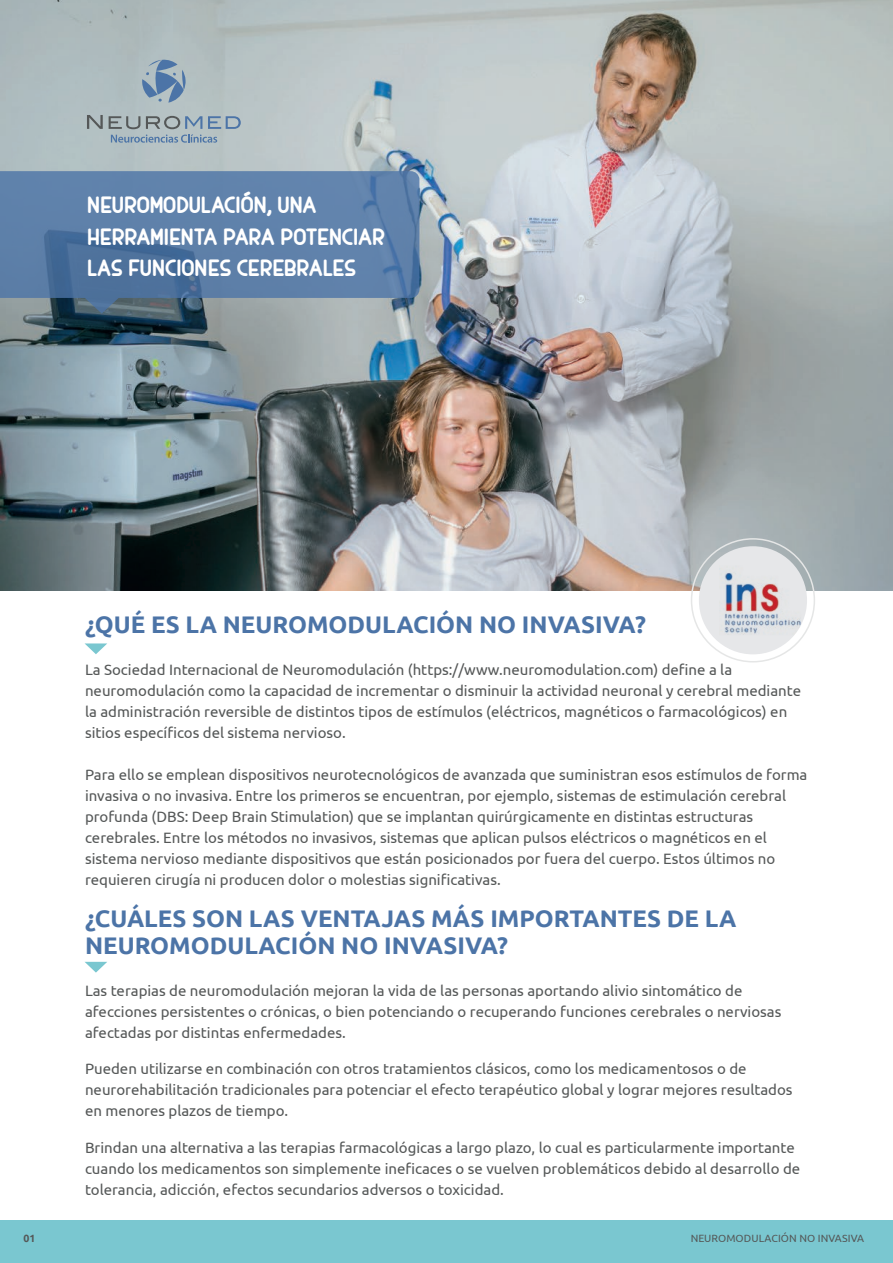
<style>
.page{position:relative;width:893px;height:1263px;background:#fff}
.page>*{position:absolute;margin:0;border:0;box-sizing:border-box;transform-origin:0 0}
.t1{font:25.5px/31.5px "MAXWELLBOLD";letter-spacing:-.015em;color:#fff}
.t2{font:700 24px/26.2px "Ubuntu";color:#4c74a7}
.t3{font:15px/21px "Ubuntu";color:#555858}
.t4{font:10.5px "Ubuntu";letter-spacing:.01em;color:#555858}
.t5{font:700 10.5px "Ubuntu";color:#555858}
</style>
<div class="page">
<img style="left:0;top:0;width:893px;height:591px">
<div style="left:0;top:1221px;width:893px;height:42px;background:#7ac7d0"></div>
<svg style="left:142px;top:59px;width:44px;height:44px;background:#879fb6"></svg>
<svg style="left:87px;top:115px;width:16px;height:14px"></svg>
<svg style="left:109px;top:116px;width:132px;height:27px;background:#9babb5"></svg>
<svg style="left:0;top:171px;width:419px;height:143px;background:#5f7fa5"></svg>
<svg style="left:85px;top:643px;width:22px;height:11px"></svg>
<svg style="left:85px;top:962px;width:22px;height:10px"></svg>
<div style="left:699px;top:546px;width:108px;height:108px;background:#e6e7e9;border-radius:50%"></div>
<img style="left:724px;top:565px;width:77px;height:69px">
<div style="left:691px;top:538px;width:124px;height:124px;border:2px solid #e5e6e6;border-radius:50%"></div>
<h1 class="t1" style="left:87px;top:189px;width:300px">NEUROMODULACIÓN, UNA<br>HERRAMIENTA PARA POTENCIAR<br>LAS FUNCIONES CEREBRALES</h1>
<h2 class="t2" style="left:85px;top:611px;width:562px">¿QUÉ ES LA NEUROMODULACIÓN NO INVASIVA?</h2>
<p class="t3" style="left:85px;top:659px;width:718px">La Sociedad Internacional de Neuromodulación (https://www.neuromodulation.com) define a la neuromodulación como la capacidad de incrementar o disminuir la actividad neuronal y cerebral mediante la administración reversible de distintos tipos de estímulos (eléctricos, magnéticos o farmacológicos) en sitios específicos del sistema nervioso.</p>
<p class="t3" style="left:85px;top:764px;width:724px">Para ello se emplean dispositivos neurotecnológicos de avanzada que suministran esos estímulos de forma invasiva o no invasiva. Entre los primeros se encuentran, por ejemplo, sistemas de estimulación cerebral profunda (DBS: Deep Brain Stimulation) que se implantan quirúrgicamente en distintas estructuras cerebrales. Entre los métodos no invasivos, sistemas que aplican pulsos eléctricos o magnéticos en el sistema nervioso mediante dispositivos que están posicionados por fuera del cuerpo. Estos últimos no requieren cirugía ni producen dolor o molestias significativas.</p>
<h2 class="t2" style="left:85px;top:905px;width:653px">¿CUÁLES SON LAS VENTAJAS MÁS IMPORTANTES DE LA<br>NEUROMODULACIÓN NO INVASIVA?</h2>
<p class="t3" style="left:85px;top:979px;width:698px">Las terapias de neuromodulación mejoran la vida de las personas aportando alivio sintomático de afecciones persistentes o crónicas, o bien potenciando o recuperando funciones cerebrales o nerviosas afectadas por distintas enfermedades.</p>
<p class="t3" style="left:85px;top:1058px;width:709px">Pueden utilizarse en combinación con otros tratamientos clásicos, como los medicamentosos o de neurorehabilitación tradicionales para potenciar el efecto terapéutico global y lograr mejores resultados en menores plazos de tiempo.</p>
<p class="t3" style="left:85px;top:1137px;width:717px">Brindan una alternativa a las terapias farmacológicas a largo plazo, lo cual es particularmente importante cuando los medicamentos son simplemente ineficaces o se vuelven problemáticos debido al desarrollo de tolerancia, adicción, efectos secundarios adversos o toxicidad.</p>
<p class="t5" style="left:23px;top:1232px;width:14px">01</p>
<p class="t4" style="left:691px;top:1232px;width:175px">NEUROMODULACIÓN NO INVASIVA</p>
</div>
